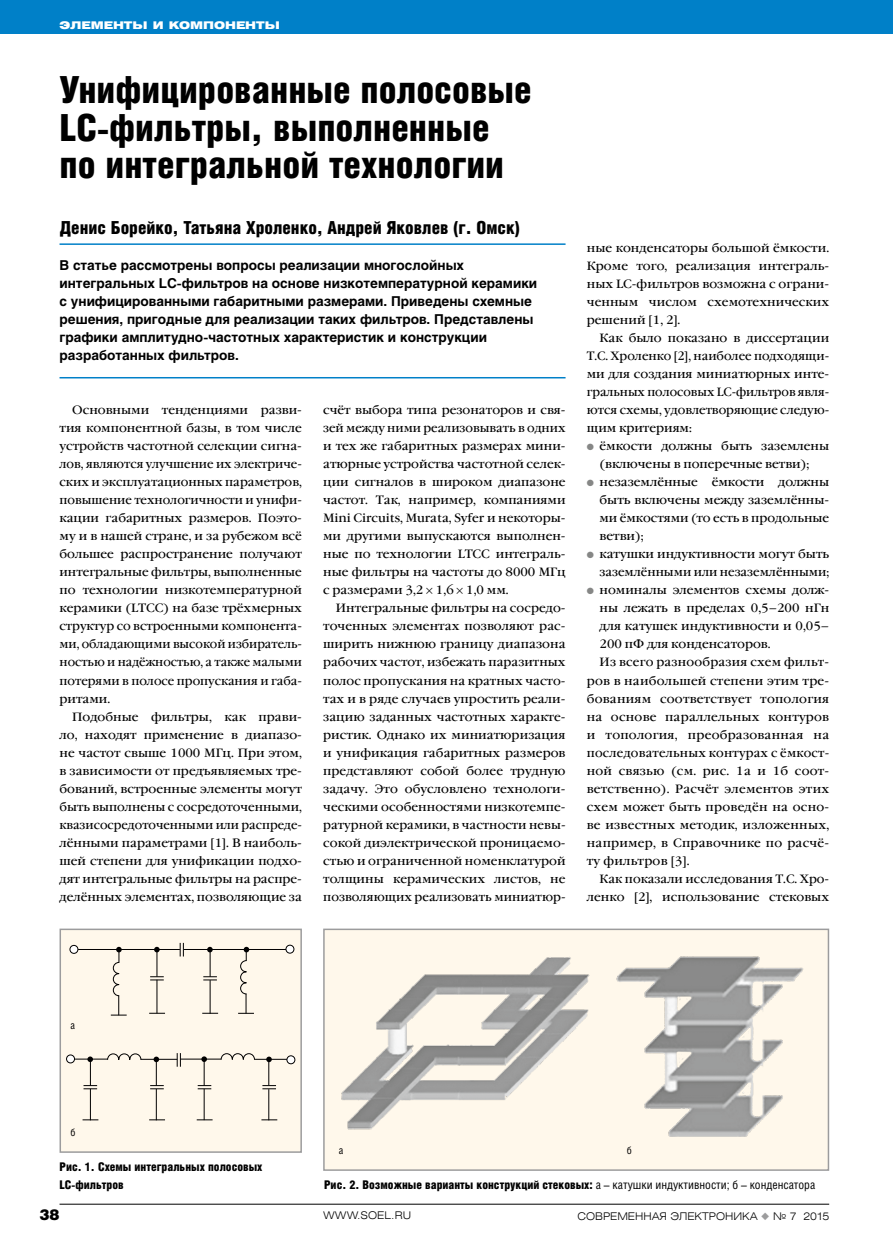
<style>
.page{position:relative;width:893px;height:1251px;background:#fff}
.page>*{position:absolute;margin:0;border:0;box-sizing:border-box;transform-origin:0 0}
.t1{font:900 37.5px/37.5px "Helios Cond";color:#000}
.t2{font:900 18px "Helios Cond";color:#000}
.t3{font:900 15px "Helios";color:#000}
.t4{font:700 13.5px/18px "Helios";color:#000}
.t5{font:12px/18px "Garamond Book C";letter-spacing:.005em;color:#000;text-align:justify}
.t6{font:900 12px/18px "Helios Cond";color:#000}
.t7{font:300 10.5px "Helios Ext";color:#000}
.t8{font:900 10.5px "Helios Ext";color:#fff}
.t9{font:10.5px "Helios Cond";color:#000}
.s1{color:#868786}
.s2{font-weight:400}
.s3{color:#9c9c9d}
</style>
<div class="page">
<div style="left:0;top:0;width:893px;height:34px;background:#0080c8"></div>
<hr style="left:60px;top:1203px;width:769px;height:1px;background:#000">
<div style="left:60px;top:929px;width:241px;height:222px;background:#fff8eb"></div>
<svg style="left:149px;top:1012px;width:16px;height:1px"></svg>
<svg style="left:202px;top:1012px;width:16px;height:1px"></svg>
<svg style="left:107px;top:1053px;width:35px;height:7px"></svg>
<hr style="left:141px;top:1058px;width:36px;height:1px;background:#000">
<hr style="left:74px;top:1058px;width:34px;height:1px;background:#000">
<svg style="left:220px;top:1053px;width:35px;height:6px"></svg>
<hr style="left:254px;top:1058px;width:34px;height:1px;background:#000">
<hr style="left:180px;top:1058px;width:41px;height:1px;background:#000">
<svg style="left:177px;top:1053px;width:4px;height:13px"></svg>
<svg style="left:83px;top:1119px;width:15px;height:1px"></svg>
<svg style="left:149px;top:1119px;width:16px;height:1px"></svg>
<svg style="left:197px;top:1119px;width:16px;height:1px"></svg>
<svg style="left:261px;top:1119px;width:16px;height:1px"></svg>
<svg style="left:180px;top:942px;width:4px;height:14px"></svg>
<div style="left:67px;top:1054px;width:8px;height:8px;background:#fff;border-radius:50%"></div>
<div style="left:66px;top:1054px;width:9px;height:9px;border:1px solid #000;border-radius:50%"></div>
<div style="left:287px;top:1055px;width:8px;height:8px;background:#fff;border-radius:50%"></div>
<div style="left:287px;top:1055px;width:8px;height:8px;border:1px solid #000;border-radius:50%"></div>
<hr style="left:78px;top:948px;width:102px;height:1px;background:#000">
<hr style="left:184px;top:948px;width:103px;height:1px;background:#000">
<div style="left:286px;top:944px;width:8px;height:8px;background:#fff;border-radius:50%"></div>
<div style="left:286px;top:944px;width:8px;height:9px;border:1px solid #000;border-radius:50%"></div>
<div style="left:70px;top:945px;width:8px;height:8px;background:#fff;border-radius:50%"></div>
<div style="left:70px;top:944px;width:8px;height:9px;border:1px solid #000;border-radius:50%"></div>
<hr style="left:157px;top:979px;width:1px;height:34px;background:#000">
<hr style="left:210px;top:979px;width:1px;height:34px;background:#000">
<hr style="left:268px;top:1088px;width:1px;height:32px;background:#000">
<hr style="left:204px;top:1088px;width:1px;height:31px;background:#000">
<hr style="left:156px;top:1088px;width:1px;height:32px;background:#000">
<hr style="left:90px;top:1088px;width:1px;height:32px;background:#000">
<svg style="left:111px;top:946px;width:16px;height:69px"></svg>
<svg style="left:150px;top:946px;width:14px;height:34px"></svg>
<svg style="left:203px;top:946px;width:14px;height:34px"></svg>
<svg style="left:238px;top:946px;width:16px;height:67px"></svg>
<svg style="left:262px;top:1056px;width:14px;height:33px"></svg>
<svg style="left:198px;top:1056px;width:13px;height:33px"></svg>
<svg style="left:150px;top:1056px;width:14px;height:33px"></svg>
<svg style="left:84px;top:1056px;width:13px;height:33px"></svg>
<div style="left:60px;top:928px;width:242px;height:224px;border:2px solid #9c9c9d"></div>
<div style="left:324px;top:929px;width:504px;height:240px;background:#fff8eb"></div>
<img style="left:341px;top:957px;width:249px;height:173px">
<img style="left:616px;top:956px;width:188px;height:181px">
<div style="left:323px;top:928px;width:506px;height:242px;border:2px solid #9c9c9d"></div>
<hr style="left:60px;top:377px;width:506px;height:1px;background:#0080c8">
<hr style="left:60px;top:243px;width:506px;height:2px;background:#0080c8">
<p class="t8" style="left:60px;top:19px;width:222px">Элементы и компоненты</p>
<h1 class="t1" style="left:60px;top:70px;width:474px">Унифицированные полосовые<br>LC-фильтры, выполненные по интегральной технологии</h1>
<h2 class="t2" style="left:60px;top:217px;width:462px">Денис Борейко, Татьяна Хроленко, Андрей Яковлев (г. Омск)</h2>
<p class="t4" style="left:60px;top:256px;width:479px">В статье рассмотрены вопросы реализации многослойных интегральных LC-фильтров на основе низкотемпературной керамики с унифицированными габаритными размерами. Приведены схемные решения, пригодные для реализации таких фильтров. Представлены графики амплитудно-частотных характеристик и конструкции разработанных фильтров.</p>
<p class="t5" style="left:60px;top:401px;width:244px;text-indent:13px">Основными тенденциями разви&shy;тия компонентной базы, в том числе устройств частотной селекции сигна&shy;лов, являются улучшение их электриче&shy;ских и эксплуатационных параметров, повышение технологичности и унифи&shy;кации габаритных размеров. Поэто&shy;му и в нашей стране, и за рубежом всё большее распространение получают интегральные фильтры, выполненные по технологии низкотемпературной керамики (LTCC) на базе трёхмерных структур со встроенными компонента&shy;ми, обладающими высокой избиратель&shy;ностью и надёжностью, а также малыми потерями в полосе пропускания и габа&shy;ритами.</p>
<p class="t5" style="left:60px;top:707px;width:244px;text-indent:13px">Подобные фильтры, как прави&shy;ло, находят применение в диапазо&shy;не частот свыше 1000 МГц. При этом, в зависимости от предъявляемых тре&shy;бований, встроенные элементы могут быть выполнены с сосредоточенными, квазисосредоточенными или распреде&shy;лёнными параметрами [1]. В наиболь&shy;шей степени для унификации подхо&shy;дят интегральные фильтры на распре&shy;делённых элементах, позволяющие за</p>
<p class="t5" style="left:323px;top:401px;width:244px">счёт выбора типа резонаторов и свя&shy;зей между ними реализовывать в одних и тех же габаритных размерах мини&shy;атюрные устройства частотной селек&shy;ции сигналов в широком диапазоне частот. Так, например, компаниями Mini Circuits, Murata, Syfer и некоторы&shy;ми другими выпускаются выполнен&shy;ные по технологии LTCC интеграль&shy;ные фильтры на частоты до 8000 МГц с размерами 3,2 1,6 1,0 мм.</p>
<p class="t5" style="left:323px;top:599px;width:244px;text-indent:13px">Интегральные фильтры на сосредо&shy;точенных элементах позволяют рас&shy;ширить нижнюю границу диапазона рабочих частот, избежать паразитных полос пропускания на кратных часто&shy;тах и в ряде случаев упростить реали&shy;зацию заданных частотных характе&shy;ристик. Однако их миниатюризация и унификация габаритных размеров представляют собой более трудную задачу. Это обусловлено технологи&shy;ческими особенностями низкотемпе&shy;ратурной керамики, в частности невы&shy;сокой диэлектрической проницаемо&shy;стью и ограниченной номенклатурой толщины керамических листов, не позволяющих реализовать миниатюр-</p>
<p class="t5" style="left:587px;top:239px;width:244px">ные конденсаторы большой ёмкости.<br>Кроме того, реализация интеграль&shy;ных LC-фильтров возможна с ограни&shy;ченным числом схемотехнических решений [1, 2].</p>
<p class="t5" style="left:587px;top:329px;width:244px;text-indent:13px">Как было показано в диссертации Т.С. Хроленко [2], наиболее подходящи&shy;ми для создания миниатюрных инте&shy;гральных полосовых LC-фильтров явля&shy;ются схемы, удовлетворяющие следую&shy;щим критериям:</p>
<p class="t5" style="left:587px;top:437px;width:244px;text-align:center"><span class="s1">●</span> ёмкости должны быть заземлены (включены в поперечные ветви);</p>
<p class="t5" style="left:600px;top:473px;width:231px;text-indent:-13px"><span class="s1">●</span> незаземлённые ёмкости должны быть включены между заземлённы&shy;ми ёмкостями (то есть в продольные ветви);</p>
<p class="t5" style="left:587px;top:545px;width:244px;text-align:right"><span class="s1">●</span> катушки индуктивности могут быть заземлёнными или незаземлёнными;</p>
<p class="t5" style="left:587px;top:581px;width:244px"><span class="s1">●</span> номиналы элементов схемы долж-</p>
<p class="t5" style="left:600px;top:599px;width:231px">ны лежать в пределах 0,5–200 нГн</p>
<p class="t5" style="left:600px;top:617px;width:231px">для катушек индуктивности и 0,05–</p>
<p class="t5" style="left:600px;top:635px;width:173px">200 пФ для конденсаторов.</p>
<p class="t5" style="left:600px;top:653px;width:230px">Из всего разнообразия схем фильт-</p>
<p class="t5" style="left:587px;top:671px;width:244px">ров в наибольшей степени этим тре-</p>
<p class="t5" style="left:587px;top:689px;width:244px">бованиям соответствует топология</p>
<p class="t5" style="left:587px;top:707px;width:244px">на основе параллельных контуров</p>
<p class="t5" style="left:587px;top:725px;width:244px">и топология, преобразованная на</p>
<p class="t5" style="left:587px;top:743px;width:244px">последовательных контурах с ёмкост-</p>
<p class="t5" style="left:587px;top:761px;width:244px">ной связью (см. рис. 1а и 1б соот-</p>
<p class="t5" style="left:587px;top:779px;width:244px">ветственно). Расчёт элементов этих</p>
<p class="t5" style="left:587px;top:797px;width:244px">схем может быть проведён на осно-</p>
<p class="t5" style="left:587px;top:815px;width:244px">ве известных методик, изложенных,</p>
<p class="t5" style="left:587px;top:833px;width:244px">например, в Справочнике по расчё-</p>
<p class="t5" style="left:587px;top:851px;width:104px">ту фильтров [3].</p>
<p class="t5" style="left:600px;top:869px;width:231px">Как показали исследования Т.С. Хро-</p>
<p class="t5" style="left:587px;top:887px;width:244px">ленко [2], использование стековых</p>
<p class="t9" style="left:71px;top:1018px;width:6px">а</p>
<p class="t9" style="left:71px;top:1125px;width:7px">б</p>
<p class="t6" style="left:60px;top:1157px;width:204px">Рис. 1. Схемы интегральных полосовых<br>LC-фильтров</p>
<p class="t9" style="left:339px;top:1143px;width:6px">а</p>
<p class="t9" style="left:627px;top:1143px;width:7px">б</p>
<p class="t6" style="left:324px;top:1175px;width:493px">Рис. 2. Возможные варианты конструкций стековых: <span class="s2">а – катушки индуктивности; б – конденсатора</span></p>
<p class="t3" style="left:40px;top:1204px;width:22px">38</p>
<p class="t7" style="left:323px;top:1208px;width:89px">WWW.SOEL.RU</p>
<p class="t7" style="left:578px;top:1208px;width:253px">СОВРЕМЕННАЯ ЭЛЕКТРОНИКА <span class="s3">◆</span> № 7 2015</p>
</div>
